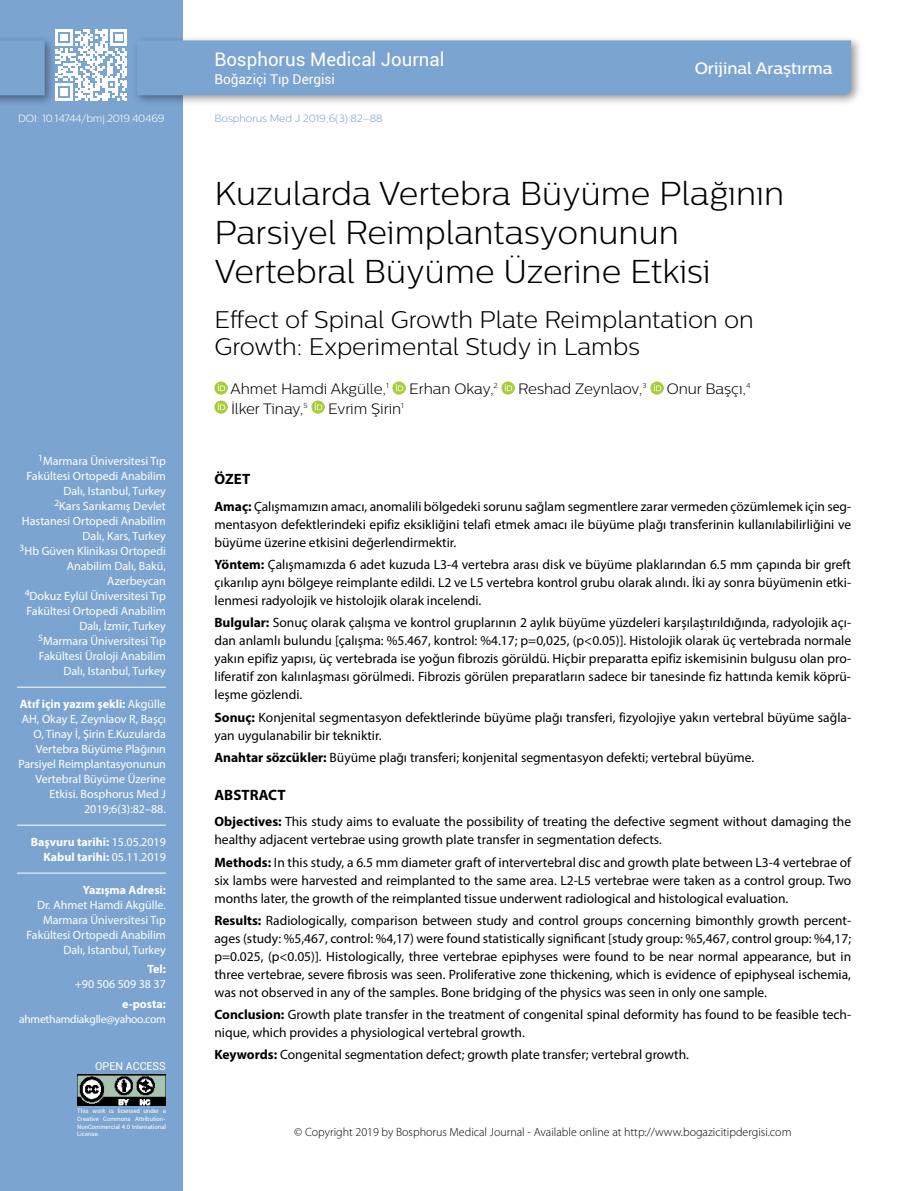
<style>
.page{position:relative;width:915px;height:1191px;background:#fff}
.page>*{position:absolute;margin:0;border:0;box-sizing:border-box;transform-origin:0 0}
.t1{font:300 33px/39px "Centrale Sans";color:#000}
.t2{font:300 24px/27px "Centrale Sans";color:#000}
.t3{font:18.6px "Roboto";color:#fff}
.t4{font:500 16.5px "Centrale Sans";color:#fff}
.t5{font:300 15px "Centrale Sans";letter-spacing:-.005em;color:#000}
.t6{font:700 15px "Myriad Pro";color:#000}
.t7{font:13.5px/18px "Myriad Pro";color:#000;text-align:justify}
.t8{font:13.5px "Roboto";color:#fff}
.t9{font:12px/15px "Myriad Pro";color:#fff;text-align:right}
.t10{font:300 12px "Myriad Pro";color:#000}
.t11{font:700 12px/15px "Myriad Pro";color:#fff;text-align:right}
.t12{font:11.55px "Myriad Pro";letter-spacing:-.02em;color:#fff}
.t13{font:10.95px "Roboto";color:#fff}
.t14{font:300 10.5px "Centrale Sans";letter-spacing:-.01em;color:#7ca4d1}
.t15{font:300 10.5px "Centrale Sans";letter-spacing:-.01em;color:#fff}
.t16{font:6px/7.5px "Roboto";color:#fff;text-align:justify}
.s1{font-weight:700}
.s2{font-weight:400}
</style>
<div class="page">
<div style="left:0;top:0;width:183px;height:1191px;background:#7ca4d1"></div>
<svg style="left:214px;top:381px;width:13px;height:13px"></svg>
<svg style="left:392px;top:381px;width:13px;height:13px"></svg>
<svg style="left:501px;top:381px;width:13px;height:13px"></svg>
<svg style="left:650px;top:381px;width:13px;height:13px"></svg>
<svg style="left:214px;top:401px;width:13px;height:12px"></svg>
<svg style="left:311px;top:401px;width:13px;height:12px"></svg>
<div style="left:132px;top:35px;width:730px;height:72px;background:#000;opacity:.4"></div>
<div style="left:137px;top:40px;width:713px;height:55px;background:#7ca4d1"></div>
<svg style="left:56px;top:29px;width:71px;height:71px"></svg>
<div style="left:0;top:35px;width:56px;height:72px;background:#000;opacity:.4"></div>
<svg style="left:0;top:40px;width:45px;height:55px"></svg>
<hr style="left:17px;top:687px;width:149px;height:1px;background:#fff">
<hr style="left:17px;top:872px;width:149px;height:1px;background:#fff">
<hr style="left:17px;top:824px;width:149px;height:1px;background:#fff">
<img style="left:77px;top:1074px;width:89px;height:31px">
<p class="t15" style="left:18px;top:113px;width:148px">DOI: 10.14744/bmj.2019.40469</p>
<p class="t9" style="left:19px;top:453px;width:148px"><sup>1</sup>Marmara Üniversitesi Tıp<br>Fakültesi Ortopedi Anabilim<br>Dalı, Istanbul, Turkey<br><sup>2</sup>Kars Sarıkamış Devlet<br>Hastanesi Ortopedi Anabilim<br>Dalı, Kars, Turkey<br><sup>3</sup>Hb Güven Klinikası Ortopedi<br>Anabilim Dalı, Bakü,<br>Azerbeycan<br><sup>4</sup>Dokuz Eylül Üniversitesi Tıp<br>Fakültesi Ortopedi Anabilim<br>Dalı, İzmir, Turkey<br><sup>5</sup>Marmara Üniversitesi Tıp<br>Fakültesi Üroloji Anabilim<br>Dalı, Istanbul, Turkey</p>
<p class="t9" style="left:18px;top:696px;width:149px"><span class="s1">Atıf için yazım şekli:</span> Akgülle<br>AH, Okay E, Zeynlaov R, Başçı<br>O, Tinay İ, Şirin E.Kuzularda<br>Vertebra Büyüme Plağının<br>Parsiyel Reimplantasyonunun<br>Vertebral Büyüme Üzerine<br>Etkisi. Bosphorus Med J<br>2019;6(3):82–88.</p>
<p class="t11" style="left:31px;top:834px;width:136px">Başvuru tarihi: <span class="s2">15.05.2019<br></span>Kabul tarihi: <span class="s2">05.11.2019</span></p>
<p class="t11" style="left:83px;top:882px;width:84px">Yazışma Adresi:</p>
<p class="t9" style="left:27px;top:897px;width:141px">Dr. Ahmet Hamdi Akgülle.<br>Marmara Üniversitesi Tıp<br>Fakültesi Ortopedi Anabilim<br>Dalı, Istanbul, Turkey</p>
<p class="t11" style="left:147px;top:961px;width:20px">Tel:</p>
<p class="t9" style="left:75px;top:976px;width:93px">+90 506 509 38 37</p>
<p class="t11" style="left:122px;top:995px;width:45px">e-posta:</p>
<p class="t12" style="left:19px;top:1011px;width:148px">ahmethamdiakglle@yahoo.com</p>
<p class="t13" style="left:95px;top:1058px;width:72px">OPEN ACCESS</p>
<p class="t16" style="left:77px;top:1107px;width:90px">This work is licensed under a Creative Commons Attribution-NonCommercial 4.0 International License.</p>
<h3 class="t3" style="left:214px;top:46px;width:231px">Bosphorus Medical Journal</h3>
<p class="t8" style="left:214px;top:70px;width:122px">Boğaziçi Tıp Dergisi</p>
<p class="t14" style="left:214px;top:113px;width:170px">Bosphorus Med J 2019;6(3):82–88</p>
<p class="t4" style="left:694px;top:58px;width:139px">Orijinal Araştırma</p>
<h1 class="t1" style="left:214px;top:173px;width:571px">Kuzularda Vertebra Büyüme Plağının<br>Parsiyel Reimplantasyonunun<br>Vertebral Büyüme Üzerine Etkisi</h1>
<h2 class="t2" style="left:214px;top:305px;width:541px">Effect of Spinal Growth Plate Reimplantation on<br>Growth: Experimental Study in Lambs</h2>
<p class="t5" style="left:230px;top:380px;width:160px">Ahmet Hamdi Akgülle,<sup>1</sup></p>
<p class="t5" style="left:409px;top:380px;width:90px">Erhan Okay,<sup>2</sup></p>
<p class="t5" style="left:518px;top:380px;width:130px">Reshad Zeynlaov,<sup>3</sup></p>
<p class="t5" style="left:666px;top:380px;width:85px">Onur Başçı,<sup>4</sup></p>
<p class="t5" style="left:231px;top:400px;width:78px">İlker Tinay,<sup>5</sup></p>
<p class="t5" style="left:328px;top:400px;width:77px">Evrim Şirin<sup>1</sup></p>
<p class="t6" style="left:214px;top:469px;width:37px">ÖZET</p>
<p class="t7" style="left:214px;top:497px;width:638px"><span class="s1">Amaç:</span> Çalışmamızın amacı, anomalili bölgedeki sorunu sağlam segmentlere zarar vermeden çözümlemek için seg&shy;mentasyon defektlerindeki epifiz eksikliğini telafi etmek amacı ile büyüme plağı transferinin kullanılabilirliğini ve büyüme üzerine etkisini değerlendirmektir.</p>
<p class="t7" style="left:214px;top:555px;width:638px"><span class="s1">Yöntem:</span> Çalışmamızda 6 adet kuzuda L3-4 vertebra arası disk ve büyüme plaklarından 6.5 mm çapında bir greft çıkarılıp aynı bölgeye reimplante edildi. L2 ve L5 vertebra kontrol grubu olarak alındı. İki ay sonra büyümenin etki&shy;lenmesi radyolojik ve histolojik olarak incelendi.</p>
<p class="t7" style="left:214px;top:613px;width:638px"><span class="s1">Bulgular:</span> Sonuç olarak çalışma ve kontrol gruplarının 2 aylık büyüme yüzdeleri karşılaştırıldığında, radyolojik açı&shy;dan anlamlı bulundu [çalışma: %5.467, kontrol: %4.17; p=0,025, (p&lt;0.05)]. Histolojik olarak üç vertebrada normale yakın epifiz yapısı, üç vertebrada ise yoğun fibrozis görüldü. Hiçbir preparatta epifiz iskemisinin bulgusu olan pro&shy;liferatif zon kalınlaşması görülmedi. Fibrozis görülen preparatların sadece bir tanesinde fiz hattında kemik köprü&shy;leşme gözlendi.</p>
<p class="t7" style="left:214px;top:708px;width:638px"><span class="s1">Sonuç:</span> Konjenital segmentasyon defektlerinde büyüme plağı transferi, fizyolojiye yakın vertebral büyüme sağla&shy;yan uygulanabilir bir tekniktir.</p>
<p class="t7" style="left:214px;top:748px;width:541px"><span class="s1">Anahtar sözcükler:</span> Büyüme plağı transferi; konjenital segmentasyon defekti; vertebral büyüme.</p>
<p class="t6" style="left:214px;top:785px;width:73px">ABSTRACT</p>
<p class="t7" style="left:214px;top:812px;width:638px"><span class="s1">Objectives:</span> This study aims to evaluate the possibility of treating the defective segment without damaging the healthy adjacent vertebrae using growth plate transfer in segmentation defects.</p>
<p class="t7" style="left:214px;top:853px;width:638px"><span class="s1">Methods:</span> In this study, a 6.5 mm diameter graft of intervertebral disc and growth plate between L3-4 vertebrae of six lambs were harvested and reimplanted to the same area. L2-L5 vertebrae were taken as a control group. Two months later, the growth of the reimplanted tissue underwent radiological and histological evaluation.</p>
<p class="t7" style="left:214px;top:911px;width:638px"><span class="s1">Results:</span> Radiologically, comparison between study and control groups concerning bimonthly growth percent&shy;ages (study: %5,467, control: %4,17) were found statistically significant [study group: %5,467, control group: %4,17; p=0.025, (p&lt;0.05)]. Histologically, three vertebrae epiphyses were found to be near normal appearance, but in three vertebrae, severe fibrosis was seen. Proliferative zone thickening, which is evidence of epiphyseal ischemia, was not observed in any of the samples. Bone bridging of the physics was seen in only one sample.</p>
<p class="t7" style="left:214px;top:1005px;width:638px"><span class="s1">Conclusion:</span> Growth plate transfer in the treatment of congenital spinal deformity has found to be feasible tech&shy;nique, which provides a physiological vertebral growth.</p>
<p class="t7" style="left:214px;top:1045px;width:476px"><span class="s1">Keywords:</span> Congenital segmentation defect; growth plate transfer; vertebral growth.</p>
<p class="t10" style="left:294px;top:1125px;width:498px">© Copyright 2019 by Bosphorus Medical Journal - Available online at http://www.bogazicitipdergisi.com</p>
</div>
